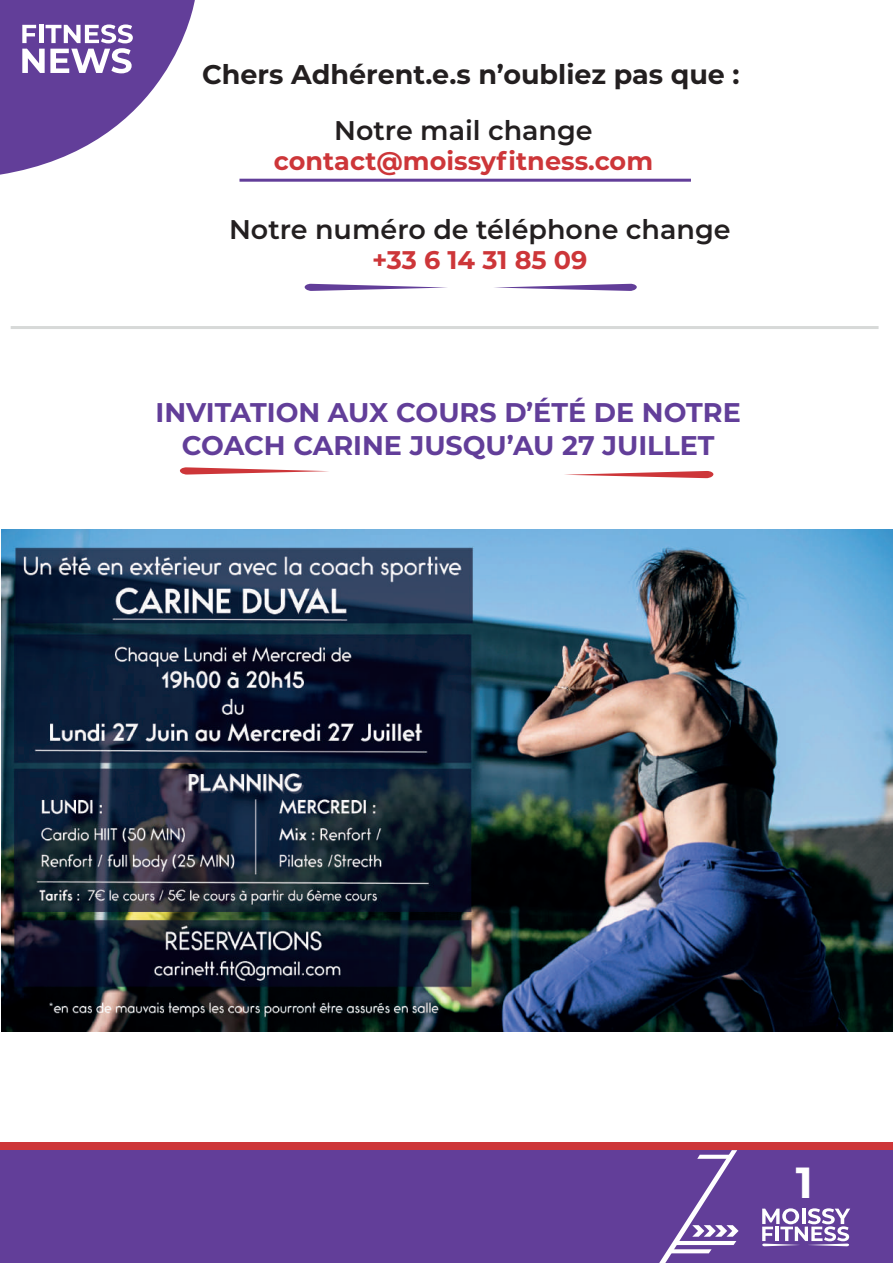
<style>
.page{position:relative;width:893px;height:1263px;background:#fff}
.page>*{position:absolute;margin:0;border:0;box-sizing:border-box;transform-origin:0 0}
.t1{font:700 43.5px "Montserrat";color:#fff}
.t2{font:700 27px/32.4px "Montserrat";color:#623e99;text-align:center}
.t3{font:600 27px "Montserrat";color:#231f20}
.t4{font:700 27px "Montserrat";color:#231f20}
.t5{font:700 25.5px "Montserrat";color:#cd3639}
</style>
<div class="page">
<hr style="left:11px;top:326px;width:868px;height:3px;background:#d7d9d8">
<svg style="left:565px;top:471px;width:149px;height:7px"></svg>
<hr style="left:239px;top:179px;width:452px;height:3px;background:#623e99">
<svg style="left:179px;top:467px;width:150px;height:8px"></svg>
<div style="left:0;top:1142px;width:893px;height:21px;background:#cd3639"></div>
<div style="left:0;top:1150px;width:893px;height:113px;background:#623e99"></div>
<svg style="left:659px;top:1150px;width:80px;height:113px"></svg>
<svg style="left:762px;top:1208px;width:88px;height:38px"></svg>
<img style="left:2px;top:530px;width:891px;height:501px">
<svg style="left:304px;top:284px;width:143px;height:7px"></svg>
<svg style="left:494px;top:284px;width:143px;height:7px"></svg>
<svg style="left:0;top:0;width:195px;height:175px"></svg>
<p class="t4" style="left:202px;top:55px;width:539px">Chers Adhérent.e.s n’oubliez pas que :</p>
<p class="t3" style="left:334px;top:111px;width:260px">Notre mail change</p>
<p class="t5" style="left:274px;top:142px;width:381px">contact@moissyfitness.com</p>
<p class="t3" style="left:229px;top:210px;width:503px">Notre numéro de téléphone change</p>
<p class="t5" style="left:372px;top:241px;width:217px">+33 6 14 31 85 09</p>
<p class="t2" style="left:156px;top:395px;width:587px">INVITATION AUX COURS D’ÉTÉ DE NOTRE<br>COACH CARINE JUSQU’AU 27 JUILLET</p>
<h1 class="t1" style="left:796px;top:1151px;width:19px">1</h1>
</div>
